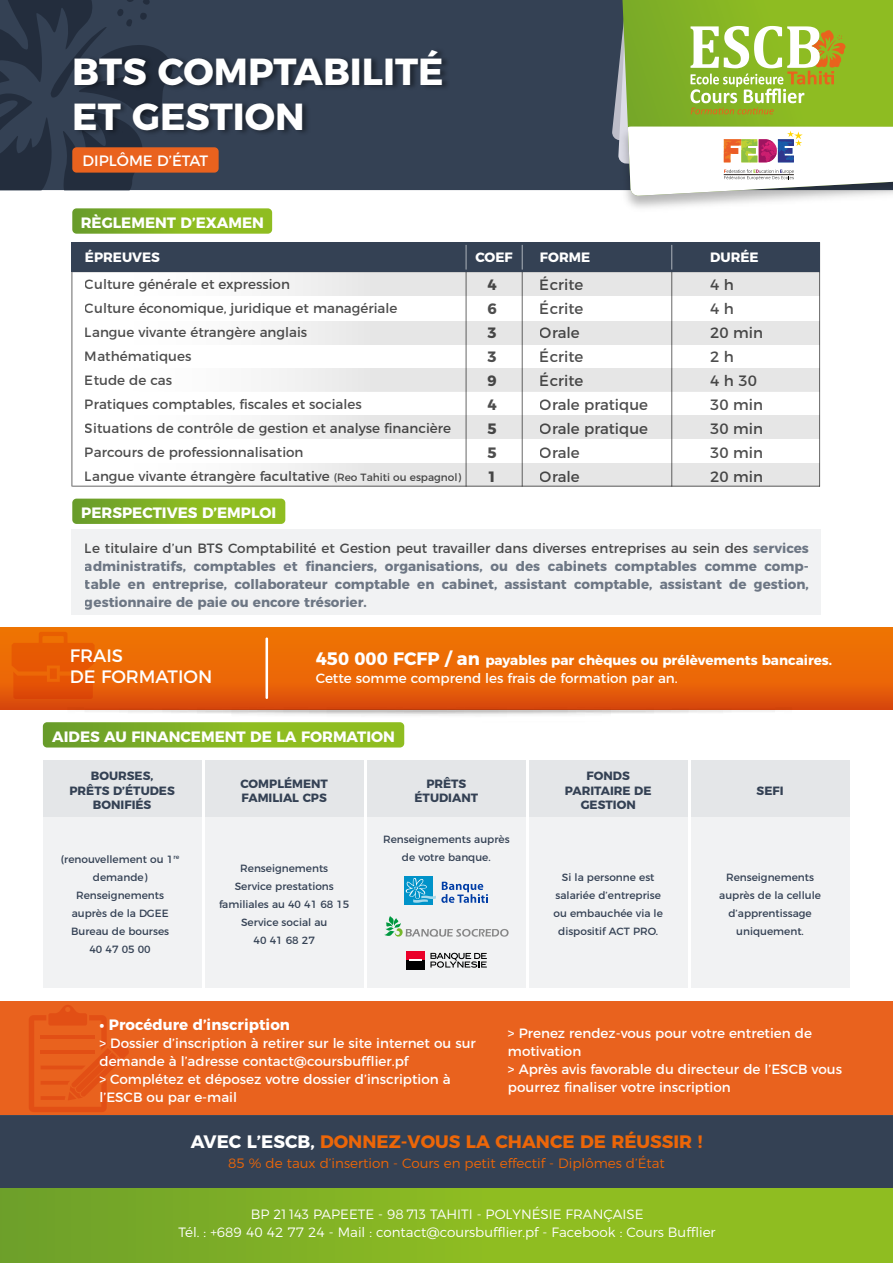
<style>
.page{position:relative;width:893px;height:1263px;background:#fff}
.page>*{position:absolute;margin:0;border:0;box-sizing:border-box;transform-origin:0 0}
.t1{font:700 37.65px/45.2px "Montserrat";color:#fff}
.t2{font:700 18px "Montserrat";color:#ec6608}
.t3{font:18px/21.6px "Montserrat";color:#fff}
.t4{font:15px/24px "Montserrat";color:#000}
.t5{font:700 15px "Montserrat";color:#fff}
.t6{font:15px "Montserrat";color:#fff}
.t7{font:700 15px/24px "Montserrat";color:#000;text-align:justify}
.t8{font:13.5px/18px "Montserrat";color:#fff}
.t9{font:700 13.5px/18px "Montserrat";color:#344154;text-align:justify}
.t10{font:13.5px/24px "Montserrat";color:#000}
.t11{font:300 13.5px/18px "Montserrat";color:#fff;text-align:center}
.t12{font:300 13.5px "Montserrat";color:#ec6608}
.t13{font:700 13.5px "Montserrat";color:#fff}
.t14{font:700 12px/14.4px "Montserrat";color:#344154;text-align:center}
.t15{font:10.5px/18px "Montserrat";color:#344154;text-align:center}
.s1{font-size:10.5px}
.s2{font-weight:400;color:#000}
.s3{font-weight:700;font-size:18px}
.s4{font-weight:700}
.s5{color:#fff}
</style>
<div class="page">
<svg style="left:72px;top:499px;width:213px;height:25px;background:#84b325"></svg>
<div style="left:0;top:1115px;width:893px;height:74px;background:#344154"></div>
<div style="left:0;top:1189px;width:893px;height:74px;background:linear-gradient(to right,#73a529,#98c41f)"></div>
<div style="left:72px;top:529px;width:749px;height:86px;background:#f1f2f3"></div>
<div style="left:173px;top:0;width:432px;height:190px;background:#344154"></div>
<svg style="left:0;top:0;width:173px;height:190px;background:#2d384a"></svg>
<img style="left:605px;top:0;width:288px;height:208px">
<svg style="left:690px;top:26px;width:155px;height:88px"></svg>
<svg style="left:622px;top:127px;width:271px;height:69px"></svg>
<hr style="left:724px;top:174px;width:70px;height:1px;background:#2b2522">
<div style="left:72px;top:147px;width:147px;height:26px;background:#e9621e;border-radius:4px"></div>
<div style="left:75px;top:47px;width:376px;height:89px;background:#000;opacity:.4"></div>
<div style="left:0;top:628px;width:893px;height:81px;background:linear-gradient(to bottom,#f37a01,#e0520c)"></div>
<div style="left:0;top:1002px;width:893px;height:113px;background:#e9621e"></div>
<svg style="left:12px;top:632px;width:83px;height:67px;background:#e65a04"></svg>
<img style="left:0;top:707px;width:893px;height:41px">
<hr style="left:265px;top:637px;width:3px;height:62px;background:#fff">
<div style="left:43px;top:760px;width:158px;height:228px;background:#f1f2f3"></div>
<div style="left:205px;top:760px;width:158px;height:228px;background:#f1f2f3"></div>
<div style="left:367px;top:760px;width:159px;height:228px;background:#f1f2f3"></div>
<div style="left:529px;top:760px;width:158px;height:228px;background:#f1f2f3"></div>
<div style="left:691px;top:760px;width:158px;height:228px;background:#f1f2f3"></div>
<div style="left:367px;top:760px;width:159px;height:57px;background:#e4e6e8"></div>
<div style="left:529px;top:760px;width:158px;height:57px;background:#e4e6e8"></div>
<div style="left:691px;top:760px;width:158px;height:57px;background:#e4e6e8"></div>
<div style="left:205px;top:760px;width:158px;height:57px;background:#e4e6e8"></div>
<div style="left:43px;top:760px;width:158px;height:57px;background:#e4e6e8"></div>
<div style="left:406px;top:951px;width:18px;height:9px;background:#ea0029"></div>
<div style="left:406px;top:960px;width:18px;height:10px;background:#000"></div>
<svg style="left:409px;top:960px;width:12px;height:1px"></svg>
<svg style="left:430px;top:953px;width:57px;height:15px"></svg>
<div style="left:404px;top:877px;width:28px;height:28px;background:#0093c9"></div>
<svg style="left:405px;top:878px;width:83px;height:25px"></svg>
<svg style="left:384px;top:916px;width:125px;height:21px"></svg>
<svg style="left:43px;top:722px;width:361px;height:25px;background:#84b326"></svg>
<svg style="left:29px;top:1005px;width:100px;height:107px"></svg>
<hr style="left:72px;top:486px;width:748px;height:1px;background:#000">
<hr style="left:466px;top:242px;width:1px;height:244px;background:#000">
<hr style="left:72px;top:242px;width:1px;height:244px;background:#000">
<hr style="left:522px;top:242px;width:1px;height:244px;background:#000">
<hr style="left:671px;top:242px;width:1px;height:244px;background:#000">
<hr style="left:819px;top:242px;width:1px;height:244px;background:#000">
<svg style="left:72px;top:208px;width:200px;height:26px;background:#87b52a"></svg>
<div style="left:72px;top:272px;width:747px;height:24px;background:linear-gradient(to right,#fbfbfb,#dedede)"></div>
<div style="left:72px;top:321px;width:747px;height:24px;background:linear-gradient(to right,#fbfbfb,#dedede)"></div>
<div style="left:72px;top:368px;width:747px;height:24px;background:linear-gradient(to right,#fbfbfb,#dedede)"></div>
<div style="left:72px;top:415px;width:747px;height:24px;background:linear-gradient(to right,#fbfbfb,#dedede)"></div>
<div style="left:72px;top:463px;width:747px;height:23px;background:linear-gradient(to right,#fbfbfb,#dedede)"></div>
<div style="left:72px;top:242px;width:748px;height:30px;background:#344154"></div>
<svg style="left:466px;top:245px;width:1px;height:25px"></svg>
<svg style="left:522px;top:245px;width:1px;height:25px"></svg>
<svg style="left:671px;top:245px;width:1px;height:25px"></svg>
<h1 class="t1" style="left:72px;top:46px;width:373px">BTS COMPTABILITÉ<br>ET GESTION</h1>
<p class="t6" style="left:83px;top:149px;width:127px">DIPLÔME D’ÉTAT</p>
<p class="t5" style="left:81px;top:210px;width:185px">RÈGLEMENT D’EXAMEN</p>
<p class="t13" style="left:85px;top:246px;width:77px">ÉPREUVES</p>
<p class="t13" style="left:475px;top:246px;width:39px">COEF</p>
<p class="t13" style="left:540px;top:246px;width:52px">FORME</p>
<p class="t13" style="left:710px;top:246px;width:50px">DURÉE</p>
<p class="t7" style="left:487px;top:272px;width:11px">4<br>6<br>3<br>3<br>9<br>4<br>5<br>5<br>1</p>
<p class="t4" style="left:710px;top:272px;width:54px">4 h<br>4 h<br>20 min<br>2 h<br>4 h 30<br>30 min<br>30 min<br>30 min<br>20 min</p>
<p class="t10" style="left:85px;top:271px;width:378px">Culture générale et expression<br>Culture économique, juridique et managériale<br>Langue vivante étrangère anglais<br>Mathématiques<br>Etude de cas<br>Pratiques comptables, fiscales et sociales<br>Situations de contrôle de gestion et analyse financière Parcours de professionnalisation<br>Langue vivante étrangère facultative <span class="s1">(Reo Tahiti ou espagnol)</span></p>
<p class="t4" style="left:540px;top:272px;width:110px">Écrite<br>Écrite<br>Orale<br>Écrite<br>Écrite<br>Orale pratique<br>Orale pratique<br>Orale<br>Orale</p>
<p class="t5" style="left:81px;top:500px;width:197px">PERSPECTIVES D’EMPLOI</p>
<p class="t9" style="left:85px;top:538px;width:725px"><span class="s2">Le titulaire d’un BTS Comptabilité et Gestion peut travailler dans diverses entreprises au sein des</span> services administratifs, comptables et financiers, organisations, ou des cabinets comptables comme comp&shy;table en entreprise, collaborateur comptable en cabinet, assistant comptable, assistant de gestion, gestionnaire de paie ou encore trésorier.</p>
<h2 class="t3" style="left:70px;top:643px;width:144px">FRAIS<br>DE FORMATION</h2>
<p class="t8" style="left:316px;top:650px;width:518px"><span class="s3">450 000 FCFP / an</span> <span class="s4">payables par chèques ou prélèvements bancaires.<br></span>Cette somme comprend les frais de formation par an.</p>
<p class="t5" style="left:52px;top:724px;width:344px">AIDES AU FINANCEMENT DE LA FORMATION</p>
<p class="t14" style="left:69px;top:768px;width:107px">BOURSES,<br>PRÊTS D’ÉTUDES<br>BONIFIÉS</p>
<p class="t14" style="left:240px;top:775px;width:89px;text-align:left">COMPLÉMENT<br>FAMILIAL CPS</p>
<p class="t14" style="left:414px;top:775px;width:65px">PRÊTS<br>ÉTUDIANT</p>
<p class="t14" style="left:565px;top:768px;width:88px">FONDS<br>PARITAIRE DE<br>GESTION</p>
<p class="t14" style="left:757px;top:782px;width:28px">SEFI</p>
<p class="t15" style="left:61px;top:849px;width:120px">(renouvellement ou 1<sup>re </sup>demande)<br>Renseignements auprès de la DGEE<br>Bureau de bourses<br>40 47 05 00</p>
<p class="t15" style="left:219px;top:858px;width:132px">Renseignements<br>Service prestations familiales au 40 41 68 15<br>Service social au<br>40 41 68 27</p>
<p class="t15" style="left:383px;top:829px;width:128px">Renseignements auprès de votre banque.</p>
<p class="t15" style="left:554px;top:867px;width:111px">Si la personne est salariée d’entreprise ou embauchée via le dispositif ACT PRO.</p>
<p class="t15" style="left:719px;top:867px;width:103px">Renseignements auprès de la cellule d’apprentissage uniquement.</p>
<p class="t5" style="left:99px;top:1012px;width:192px">• Procédure d’inscription</p>
<p class="t8" style="left:99px;top:1033px;width:378px">&gt; Dossier d’inscription à retirer sur le site internet ou sur demande à l’adresse contact@coursbufflier.pf<br>&gt; Complétez et déposez votre dossier d’inscription à l’ESCB ou par e-mail</p>
<p class="t8" style="left:508px;top:1023px;width:336px">&gt; Prenez rendez-vous pour votre entretien de motivation<br>&gt; Après avis favorable du directeur de l’ESCB vous pourrez finaliser votre inscription</p>
<h2 class="t2" style="left:191px;top:1127px;width:513px"><span class="s5">AVEC L’ESCB,</span> DONNEZ-VOUS LA CHANCE DE RÉUSSIR !</h2>
<p class="t12" style="left:228px;top:1152px;width:438px">85 % de taux d’insertion - Cours en petit effectif - Diplômes d’État</p>
<p class="t11" style="left:179px;top:1204px;width:538px">BP 21 143 PAPEETE - 98 713 TAHITI - POLYNÉSIE FRANÇAISE<br>Tél. : +689 40 42 77 24 - Mail : contact@coursbufflier.pf - Facebook : Cours Bufflier</p>
</div>
